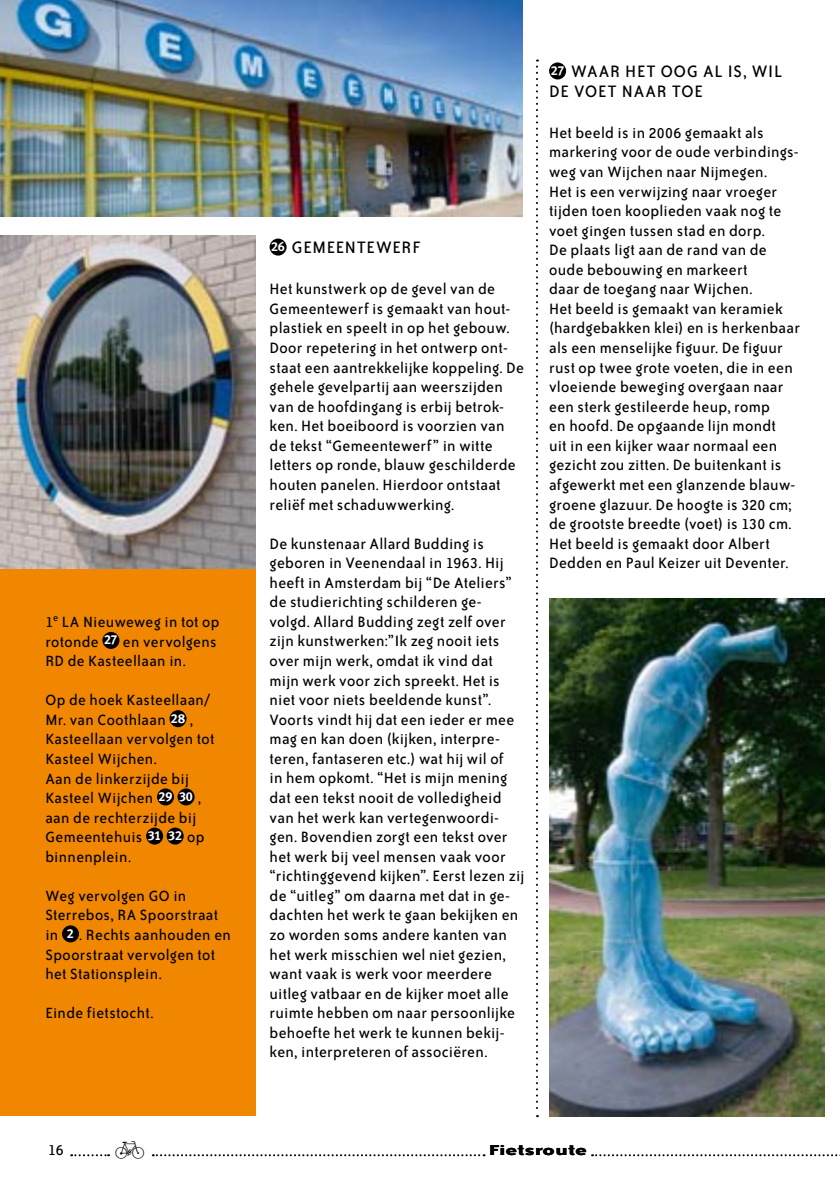
<style>
.page{position:relative;width:840px;height:1191px;background:#fff}
.page>*{position:absolute;margin:0;border:0;box-sizing:border-box;transform-origin:0 0}
.t1{font:37.2px "Zeal";color:#000}
.t2{font:19px/19.6px "Bailey Sans ITC";letter-spacing:.04em;color:#000}
.t3{font:17.2px/19.6px "Bailey Sans ITC";letter-spacing:.015em;color:#000}
.t4{font:17px/19.6px "Bailey Sans ITC";letter-spacing:.02em;color:#000}
.t5{font:700 16.4px "Bailey Sans ITC";color:#000;scale:1.5 1}
.s1{font-family:"Meta Plus Bold Caps";font-size:13px;color:#fff}
</style>
<div class="page">
<svg style="left:71px;top:1154px;width:38px;height:2px"></svg>
<svg style="left:153px;top:1154px;width:331px;height:2px"></svg>
<svg style="left:591px;top:1154px;width:249px;height:2px"></svg>
<svg style="left:536px;top:60px;width:1px;height:1057px"></svg>
<img style="left:549px;top:599px;width:274px;height:517px">
<div style="left:0;top:568px;width:255px;height:548px;background:#f18700"></div>
<div style="left:102px;top:632px;width:17px;height:17px;background:#000;border-radius:50%"></div>
<div style="left:169px;top:710px;width:17px;height:17px;background:#000;border-radius:50%"></div>
<div style="left:157px;top:788px;width:17px;height:17px;background:#000;border-radius:50%"></div>
<div style="left:177px;top:788px;width:17px;height:17px;background:#000;border-radius:50%"></div>
<div style="left:146px;top:827px;width:17px;height:17px;background:#000;border-radius:50%"></div>
<div style="left:166px;top:827px;width:17px;height:17px;background:#000;border-radius:50%"></div>
<div style="left:62px;top:925px;width:17px;height:17px;background:#000;border-radius:50%"></div>
<div style="left:269px;top:238px;width:17px;height:18px;background:#000;border-radius:50%"></div>
<div style="left:549px;top:62px;width:17px;height:17px;background:#000;border-radius:50%"></div>
<img style="left:0;top:0;width:522px;height:217px">
<img style="left:0;top:235px;width:255px;height:333px">
<p class="t4" style="left:45px;top:612px;width:176px">1<sup>e</sup> LA Nieuweweg in tot op rotonde <span class="s1">27</span> en vervolgens<br>RD de Kasteellaan in.</p>
<p class="t4" style="left:45px;top:690px;width:170px">Op de hoek Kasteellaan/<br>Mr. van Coothlaan <span class="s1">28</span> ,<br>Kasteellaan vervolgen tot<br>Kasteel Wijchen.<br>Aan de linkerzijde bij<br>Kasteel Wijchen <span class="s1">29 30</span> , aan de rechterzijde bij<br>Gemeentehuis <span class="s1">31 32</span> op binnenplein.</p>
<p class="t4" style="left:45px;top:886px;width:187px">Weg vervolgen GO in<br>Sterrebos, RA Spoorstraat in <span class="s1">2</span> . Rechts aanhouden en<br>Spoorstraat vervolgen tot het Stationsplein.</p>
<p class="t4" style="left:45px;top:1003px;width:109px">Einde fietstocht.</p>
<p class="t2" style="left:271px;top:238px;width:151px"><span class="s1">26</span> GEMEENTEWERF</p>
<p class="t3" style="left:269px;top:280px;width:256px">Het kunstwerk op de gevel van de Gemeentewerf is gemaakt van hout&shy;plastiek en speelt in op het gebouw.<br>Door repetering in het ontwerp ont&shy;staat een aantrekkelijke koppeling. De gehele gevelpartij aan weerszijden van de hoofdingang is erbij betrok&shy;ken. Het boeiboord is voorzien van de tekst “Gemeentewerf” in witte letters op ronde, blauw geschilderde houten panelen. Hierdoor ontstaat reliëf met schaduwwerking.</p>
<p class="t3" style="left:269px;top:534px;width:256px">De kunstenaar Allard Budding is geboren in Veenendaal in 1963. Hij heeft in Amsterdam bij “De Ateliers” de studierichting schilderen ge&shy;volgd. Allard Budding zegt zelf over zijn kunstwerken:”Ik zeg nooit iets over mijn werk, omdat ik vind dat mijn werk voor zich spreekt. Het is niet voor niets beeldende kunst”.<br>Voorts vindt hij dat een ieder er mee mag en kan doen (kijken, interpre&shy;teren, fantaseren etc.) wat hij wil of<br>in hem opkomt. “Het is mijn mening dat een tekst nooit de volledigheid van het werk kan vertegenwoordi&shy;gen. Bovendien zorgt een tekst over het werk bij veel mensen vaak voor “richtinggevend kijken”. Eerst lezen zij de “uitleg” om daarna met dat in ge&shy;dachten het werk te gaan bekijken en zo worden soms andere kanten van het werk misschien wel niet gezien, want vaak is werk voor meerdere uitleg vatbaar en de kijker moet alle ruimte hebben om naar persoonlijke behoefte het werk te kunnen bekij&shy;ken, interpreteren of associëren.</p>
<p class="t2" style="left:549px;top:62px;width:235px"><span class="s1">27</span> WAAR HET OOG AL IS, WIL<br>DE VOET NAAR TOE</p>
<p class="t3" style="left:549px;top:123px;width:252px">Het beeld is in 2006 gemaakt als markering voor de oude verbindings&shy;weg van Wijchen naar Nijmegen.<br>Het is een verwijzing naar vroeger tijden toen kooplieden vaak nog te voet gingen tussen stad en dorp.<br>De plaats ligt aan de rand van de oude bebouwing en markeert<br>daar de toegang naar Wijchen.<br>Het beeld is gemaakt van keramiek (hardgebakken klei) en is herkenbaar als een menselijke figuur. De figuur rust op twee grote voeten, die in een vloeiende beweging overgaan naar een sterk gestileerde heup, romp<br>en hoofd. De opgaande lijn mondt<br>uit in een kijker waar normaal een gezicht zou zitten. De buitenkant is afgewerkt met een glanzende blauw&shy;groene glazuur. De hoogte is 320 cm; de grootste breedte (voet) is 130 cm.<br>Het beeld is gemaakt door Albert Dedden en Paul Keizer uit Deventer.</p>
<h1 class="t1" style="left:111px;top:1131px;width:39px">∆</h1>
<p class="t3" style="left:48px;top:1140px;width:17px">16</p>
<p class="t5" style="left:488px;top:1141px;width:67px">Fietsroute</p>
</div>
